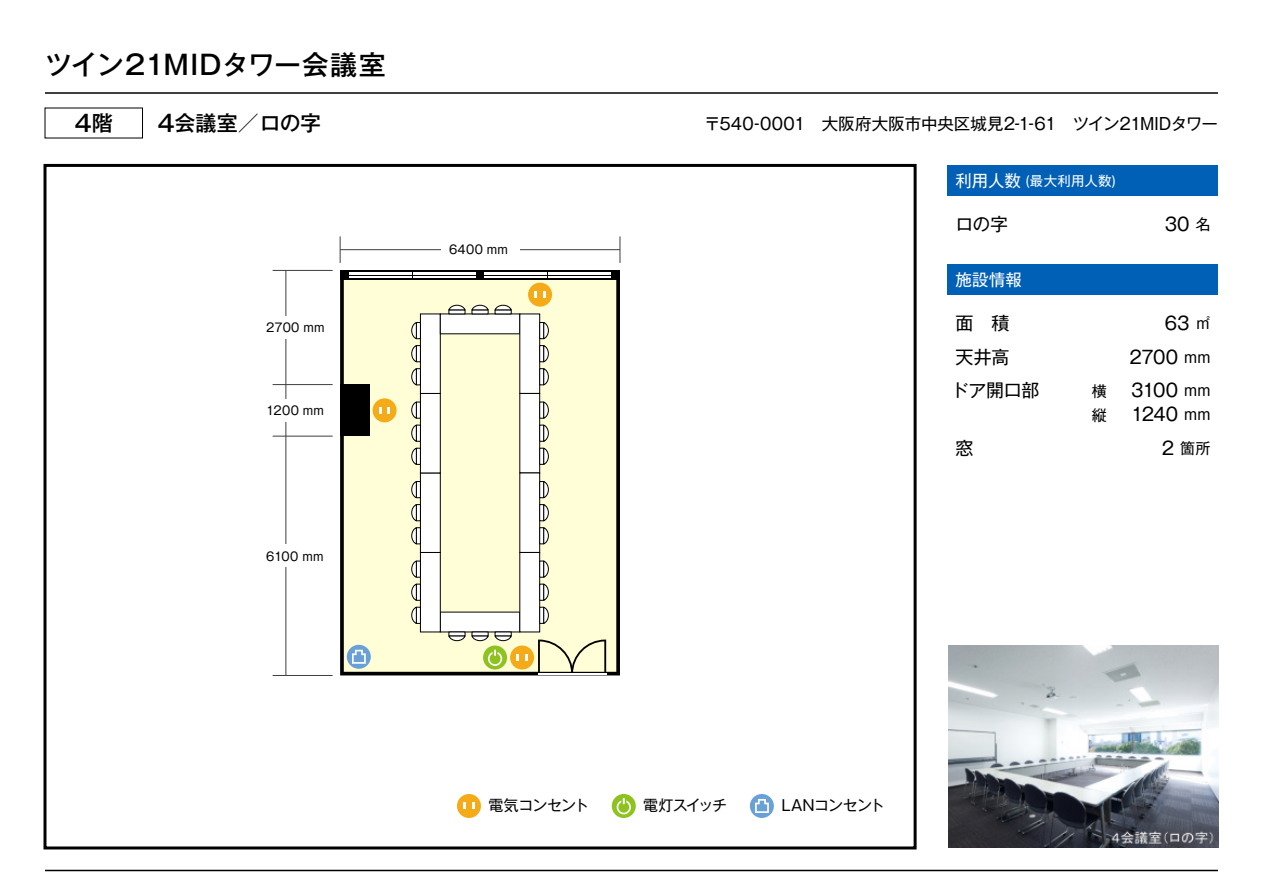
<style>
.page{position:relative;width:1263px;height:893px;background:#fff}
.page>*{position:absolute;margin:0;border:0;box-sizing:border-box;transform-origin:0 0}
.t1{font:500 27px "Gothic MB101 Pro";letter-spacing:.01em;color:#000}
.t2{font:500 23.1px "Gothic MB101 Pro";color:#000}
.t3{font:500 21px "Gothic MB101 Pro";letter-spacing:-.01em;color:#000}
.t4{font:18px "Gothic MB101 Pro";letter-spacing:-.02em;color:#000}
.t5{font:18px/23.5px "Gothic MB101 Pro";letter-spacing:-.045em;color:#000}
.t6{font:16.5px "Gothic MB101 Pro";letter-spacing:-.005em;color:#000}
.t7{font:16.5px "Gothic MB101 Pro";color:#fff}
.t8{font:15px/23.5px "Gothic MB101 Pro";letter-spacing:-.05em;color:#000}
.t9{font:13.5px "Gothic MB101 Pro";letter-spacing:.01em;color:#fff}
.t10{font:12px "Gothic MB101 Pro";letter-spacing:.02em;color:#000}
.s1{font-size:21px}
.s2{font-size:23.1px}
.s3{font-size:16.5px}
.s4{font-size:15px}
.s5{font-size:18px}
</style>
<div class="page">
<div style="left:340px;top:280px;width:280px;height:395px;background:#fffed7"></div>
<svg style="left:538px;top:640px;width:68px;height:33px"></svg>
<hr style="left:538px;top:673px;width:68px;height:1px;background:#fff">
<div style="left:340px;top:270px;width:280px;height:10px;background:#000"></div>
<div style="left:340px;top:385px;width:30px;height:51px;background:#000"></div>
<div style="left:349px;top:272px;width:126px;height:6px;background:#fff"></div>
<div style="left:485px;top:272px;width:126px;height:6px;background:#fff"></div>
<hr style="left:349px;top:275px;width:126px;height:1px;background:#000">
<hr style="left:485px;top:275px;width:126px;height:1px;background:#000">
<hr style="left:45px;top:92px;width:1173px;height:2px;background:#000">
<hr style="left:45px;top:870px;width:1173px;height:1px;background:#000">
<div style="left:948px;top:165px;width:270px;height:30px;background:#0060b6"></div>
<div style="left:948px;top:264px;width:270px;height:30px;background:#0060b6"></div>
<div style="left:44px;top:164px;width:872px;height:685px;border:3px solid #000"></div>
<hr style="left:273px;top:675px;width:60px;height:1px;background:#3f3f3f">
<hr style="left:273px;top:384px;width:60px;height:1px;background:#3f3f3f">
<hr style="left:273px;top:436px;width:60px;height:1px;background:#3f3f3f">
<hr style="left:285px;top:270px;width:1px;height:115px;background:#3f3f3f">
<hr style="left:285px;top:385px;width:1px;height:51px;background:#3f3f3f">
<hr style="left:285px;top:436px;width:1px;height:239px;background:#3f3f3f">
<div style="left:266px;top:545px;width:60px;height:22px;background:#fff"></div>
<div style="left:266px;top:399px;width:60px;height:23px;background:#fff"></div>
<div style="left:266px;top:316px;width:60px;height:23px;background:#fff"></div>
<hr style="left:273px;top:270px;width:60px;height:1px;background:#3f3f3f">
<div style="left:457px;top:794px;width:24px;height:24px;background:#f5ab18;border-radius:50%"></div>
<svg style="left:463px;top:803px;width:3px;height:6px"></svg>
<svg style="left:472px;top:803px;width:2px;height:6px"></svg>
<div style="left:612px;top:794px;width:24px;height:24px;background:#8dc21f;border-radius:50%"></div>
<svg style="left:617px;top:798px;width:14px;height:16px"></svg>
<div style="left:750px;top:794px;width:24px;height:24px;background:#69a1d7;border-radius:50%"></div>
<svg style="left:755px;top:799px;width:14px;height:14px"></svg>
<svg style="left:340px;top:236px;width:1px;height:27px"></svg>
<svg style="left:620px;top:236px;width:1px;height:27px"></svg>
<hr style="left:340px;top:249px;width:280px;height:1px;background:#3f3f3f">
<div style="left:441px;top:241px;width:78px;height:18px;background:#fff"></div>
<div style="left:347px;top:645px;width:24px;height:24px;background:#69a1d7;border-radius:50%"></div>
<svg style="left:352px;top:650px;width:14px;height:14px"></svg>
<div style="left:373px;top:398px;width:24px;height:24px;background:#f5ab18;border-radius:50%"></div>
<svg style="left:379px;top:407px;width:3px;height:6px"></svg>
<svg style="left:388px;top:407px;width:2px;height:6px"></svg>
<div style="left:510px;top:645px;width:24px;height:24px;background:#f5ab18;border-radius:50%"></div>
<svg style="left:517px;top:654px;width:2px;height:7px"></svg>
<svg style="left:525px;top:654px;width:2px;height:7px"></svg>
<div style="left:528px;top:283px;width:24px;height:24px;background:#f5ab18;border-radius:50%"></div>
<svg style="left:535px;top:292px;width:2px;height:6px"></svg>
<svg style="left:543px;top:292px;width:2px;height:6px"></svg>
<div style="left:483px;top:645px;width:24px;height:24px;background:#8dc21f;border-radius:50%"></div>
<svg style="left:488px;top:650px;width:14px;height:16px"></svg>
<img style="left:948px;top:645px;width:270px;height:203px">
<div style="left:440px;top:612px;width:80px;height:20px;background:#fff"></div>
<svg style="left:495px;top:632px;width:17px;height:3px"></svg>
<svg style="left:472px;top:632px;width:16px;height:3px"></svg>
<svg style="left:448px;top:632px;width:17px;height:3px"></svg>
<svg style="left:448px;top:635px;width:64px;height:6px"></svg>
<div style="left:420px;top:552px;width:21px;height:80px;background:#fff;border:1px solid #000"></div>
<svg style="left:417px;top:607px;width:4px;height:17px"></svg>
<svg style="left:417px;top:584px;width:4px;height:17px"></svg>
<svg style="left:417px;top:561px;width:4px;height:17px"></svg>
<svg style="left:411px;top:560px;width:6px;height:64px"></svg>
<div style="left:420px;top:473px;width:21px;height:80px;background:#fff;border:1px solid #000"></div>
<svg style="left:417px;top:527px;width:4px;height:17px"></svg>
<svg style="left:417px;top:504px;width:4px;height:17px"></svg>
<svg style="left:417px;top:481px;width:4px;height:17px"></svg>
<svg style="left:411px;top:480px;width:6px;height:65px"></svg>
<div style="left:420px;top:393px;width:21px;height:80px;background:#fff;border:1px solid #000"></div>
<svg style="left:417px;top:448px;width:4px;height:17px"></svg>
<svg style="left:417px;top:425px;width:4px;height:17px"></svg>
<svg style="left:417px;top:402px;width:4px;height:17px"></svg>
<svg style="left:411px;top:401px;width:6px;height:64px"></svg>
<div style="left:420px;top:314px;width:21px;height:80px;background:#fff;border:1px solid #000"></div>
<svg style="left:417px;top:368px;width:4px;height:17px"></svg>
<svg style="left:417px;top:345px;width:4px;height:17px"></svg>
<svg style="left:417px;top:322px;width:4px;height:17px"></svg>
<svg style="left:411px;top:321px;width:6px;height:65px"></svg>
<div style="left:440px;top:314px;width:80px;height:20px;background:#fff"></div>
<svg style="left:448px;top:311px;width:17px;height:3px"></svg>
<svg style="left:472px;top:311px;width:16px;height:3px"></svg>
<svg style="left:495px;top:311px;width:17px;height:3px"></svg>
<svg style="left:448px;top:304px;width:64px;height:7px"></svg>
<div style="left:519px;top:314px;width:21px;height:80px;background:#fff;border:1px solid #000"></div>
<svg style="left:539px;top:322px;width:4px;height:17px"></svg>
<svg style="left:539px;top:345px;width:4px;height:17px"></svg>
<svg style="left:539px;top:368px;width:4px;height:17px"></svg>
<svg style="left:543px;top:321px;width:6px;height:65px"></svg>
<div style="left:519px;top:393px;width:21px;height:80px;background:#fff;border:1px solid #000"></div>
<svg style="left:539px;top:402px;width:4px;height:17px"></svg>
<svg style="left:539px;top:425px;width:4px;height:17px"></svg>
<svg style="left:539px;top:448px;width:4px;height:17px"></svg>
<svg style="left:543px;top:401px;width:6px;height:64px"></svg>
<div style="left:519px;top:473px;width:21px;height:80px;background:#fff"></div>
<svg style="left:539px;top:481px;width:4px;height:17px"></svg>
<svg style="left:539px;top:504px;width:4px;height:17px"></svg>
<svg style="left:539px;top:527px;width:4px;height:17px"></svg>
<svg style="left:543px;top:480px;width:6px;height:65px"></svg>
<div style="left:519px;top:552px;width:21px;height:80px;background:#fff;border:1px solid #000"></div>
<svg style="left:539px;top:561px;width:4px;height:17px"></svg>
<svg style="left:539px;top:584px;width:4px;height:17px"></svg>
<svg style="left:539px;top:607px;width:4px;height:17px"></svg>
<svg style="left:543px;top:560px;width:6px;height:64px"></svg>
<h1 class="t1" style="left:45px;top:42px;width:342px">ツイン21MIDタワー会議室</h1>
<h2 class="t2" style="left:75px;top:104px;width:40px">4<span class="s1">階</span></h2>
<p class="t3" style="left:158px;top:105px;width:165px"><span class="s2">4</span>会議室／ロの字</p>
<p class="t6" style="left:704px;top:110px;width:515px">〒540-0001　大阪府大阪市中央区城見2-1-61　ツイン21MIDタワー</p>
<p class="t9" style="left:955px;top:169px;width:162px"><span class="s3">利用人数</span> (最大利用人数)</p>
<p class="t10" style="left:266px;top:318px;width:60px">2700 mm</p>
<p class="t10" style="left:266px;top:401px;width:59px">1200 mm</p>
<p class="t10" style="left:266px;top:546px;width:59px">6100 mm</p>
<p class="t10" style="left:449px;top:239px;width:60px">6400 mm</p>
<p class="t4" style="left:955px;top:209px;width:54px">ロの字</p>
<p class="t4" style="left:1165px;top:209px;width:47px">30 <span class="s4">名</span></p>
<p class="t7" style="left:955px;top:266px;width:68px">施設情報</p>
<p class="t4" style="left:955px;top:308px;width:55px">面　積</p>
<p class="t4" style="left:1165px;top:308px;width:47px">63 <span class="s4">㎡</span></p>
<p class="t4" style="left:955px;top:342px;width:55px">天井高</p>
<p class="t4" style="left:1129px;top:342px;width:83px">2700 <span class="s4">mm</span></p>
<p class="t4" style="left:951px;top:376px;width:90px">ドア開口部</p>
<p class="t5" style="left:1131px;top:376px;width:81px">3100 <span class="s4">mm<br></span>1240 <span class="s4">mm</span></p>
<p class="t8" style="left:1092px;top:378px;width:16px">横縦</p>
<p class="t4" style="left:955px;top:433px;width:19px">窓</p>
<p class="t8" style="left:1162px;top:434px;width:50px"><span class="s5">2</span> 箇所</p>
<p class="t8" style="left:488px;top:792px;width:102px">電気コンセント</p>
<p class="t8" style="left:643px;top:792px;width:85px">電灯スイッチ</p>
<p class="t8" style="left:781px;top:792px;width:105px">LANコンセント</p>
</div>
